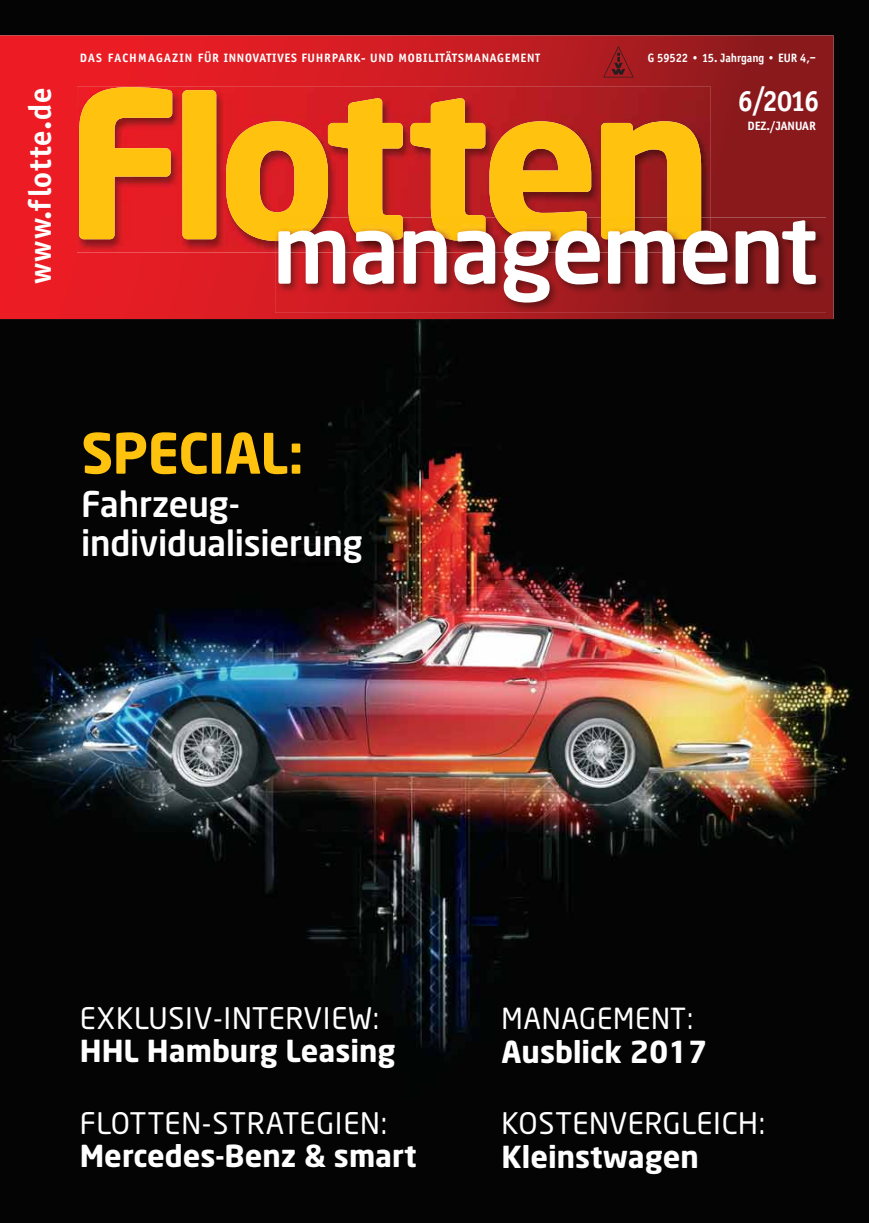
<style>
.page{position:relative;width:869px;height:1223px;background:#fff}
.page>*{position:absolute;margin:0;border:0;box-sizing:border-box;transform-origin:0 0}
.t1{font:700 55px "Neo Sans";letter-spacing:-.015em;color:#ffc20e}
.t2{font:500 35px/38.8px "Neo Sans";letter-spacing:-.01em;color:#fff}
.t3{font:700 32.5px "Officina Sans";letter-spacing:.03em;color:#fff}
.t4{font:700 30px "Neo Sans";color:#fff}
.t5{font:700 30px "Officina Sans";color:#fff;scale:.96 1}
.t6{font:29.38px "Neo Sans";letter-spacing:.025em;color:#fff}
.t7{font:28.75px "Neo Sans";letter-spacing:.025em;color:#fff}
.t8{font:700 12.5px "Officina Sans";letter-spacing:.06em;color:#fff}
.t9{font:700 12.5px "Officina Sans";color:#fff;scale:.95 1}
.t10{font:700 12.5px "Officina Sans";color:#fff}
</style>
<div class="page">
<img style="left:0;top:0;width:868px;height:1222px">
<svg style="left:0;top:35px;width:833px;height:284px;background:#c51c22"></svg>
<img style="left:602px;top:45px;width:31px;height:32px">
<img style="left:77px;top:87px;width:633px;height:165px">
<svg style="left:79px;top:87px;width:621px;height:154px;background:#e07318"></svg>
<img style="left:275px;top:217px;width:550px;height:96px">
<img style="left:275px;top:217px;width:425px;height:24px">
<svg style="left:278px;top:220px;width:537px;height:82px"></svg>
<p class="t8" style="left:80px;top:53px;width:461px">DAS FACHMAGAZIN FÜR INNOVATIVES FUHRPARK- UND MOBILITÄTSMANAGEMENT</p>
<p class="t9" style="left:647px;top:53px;width:178px">G 59522 • 15. Jahrgang • EUR 4,–</p>
<p class="t3" style="left:27px;top:283px;width:197px;rotate:-90deg">www.flotte.de</p>
<p class="t5" style="left:737px;top:89px;width:86px">6/2016</p>
<p class="t10" style="left:747px;top:121px;width:70px">DEZ./JANUAR</p>
<h1 class="t1" style="left:81px;top:428px;width:224px">SPECIAL:</h1>
<p class="t2" style="left:81px;top:487px;width:283px">Fahrzeug&shy;individualisierung</p>
<p class="t6" style="left:80px;top:1004px;width:301px">EXKLUSIV-INTERVIEW:</p>
<p class="t4" style="left:80px;top:1037px;width:317px">HHL Hamburg Leasing</p>
<p class="t6" style="left:80px;top:1109px;width:308px">FLOTTEN-STRATEGIEN:</p>
<p class="t4" style="left:80px;top:1142px;width:338px">Mercedes-Benz &amp; smart</p>
<p class="t7" style="left:501px;top:1005px;width:193px">MANAGEMENT:</p>
<p class="t4" style="left:501px;top:1038px;width:207px">Ausblick 2017</p>
<p class="t6" style="left:501px;top:1109px;width:265px">KOSTENVERGLEICH:</p>
<p class="t4" style="left:501px;top:1143px;width:199px">Kleinstwagen</p>
</div>
